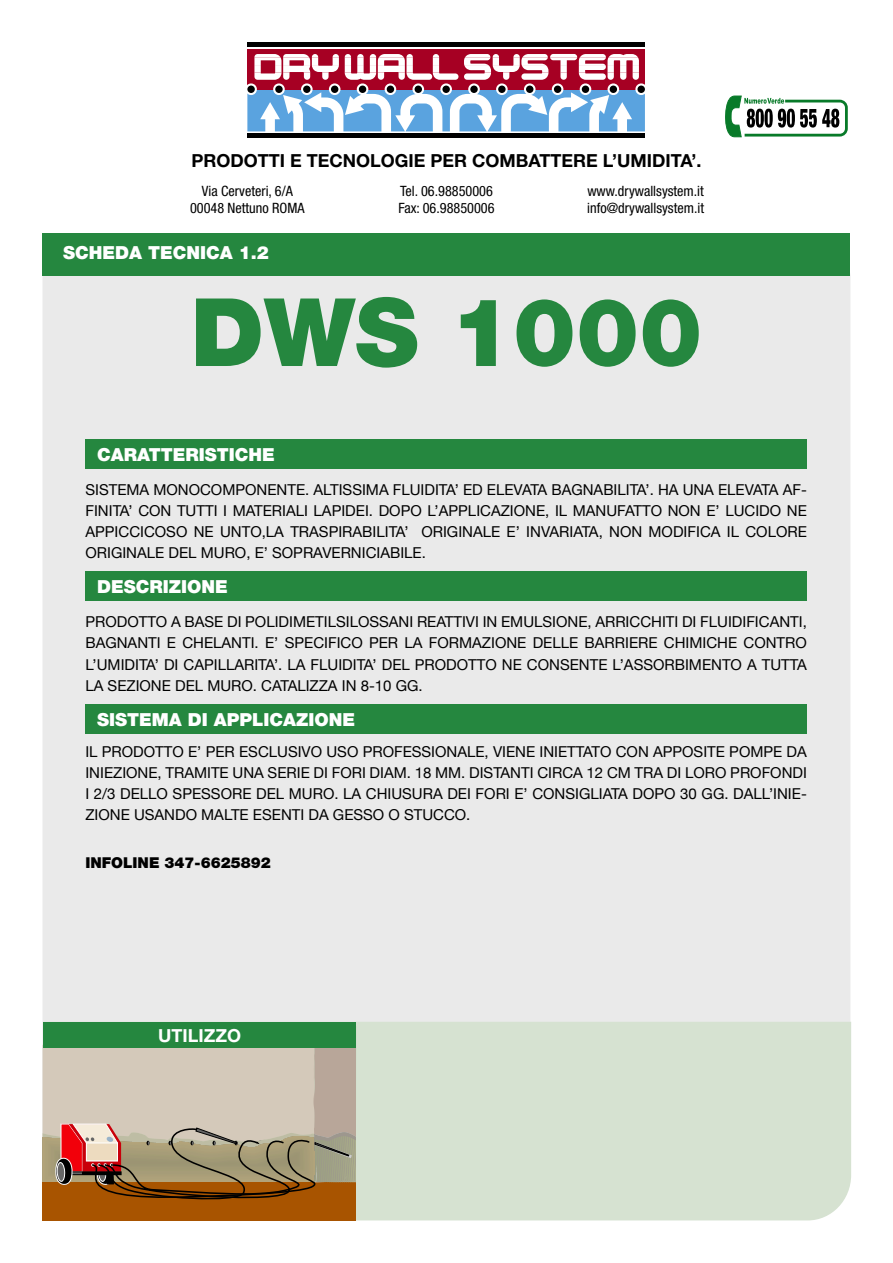
<style>
.page{position:relative;width:893px;height:1263px;background:#fff}
.page>*{position:absolute;margin:0;border:0;box-sizing:border-box;transform-origin:0 0}
.t1{font:900 94.5px "Helvetica Neue";color:#25873f}
.t2{font:900 18px "Helvetica Neue";color:#fff}
.t3{font:700 18px "Helvetica Neue";color:#000}
.t4{font:700 18px "Helvetica Neue";color:#fff}
.t5{font:15px/21px "Helvetica Neue";color:#000;text-align:justify}
.t6{font:900 15px "Helvetica Neue";color:#000}
.t7{font:condensed 14.25px/17.1px "Helvetica Neue";color:#000}
</style>
<div class="page">
<svg style="left:725px;top:95px;width:123px;height:43px"></svg>
<svg style="left:247px;top:89px;width:398px;height:42px"></svg>
<div style="left:247px;top:49px;width:398px;height:40px;background:#a60023"></div>
<div style="left:245px;top:83px;width:12px;height:12px;border:4px solid #fff;border-radius:50%"></div>
<div style="left:247px;top:86px;width:8px;height:7px;background:#000;border-radius:50%"></div>
<div style="left:273px;top:83px;width:12px;height:12px;border:4px solid #fff;border-radius:50%"></div>
<div style="left:275px;top:86px;width:8px;height:7px;background:#000;border-radius:50%"></div>
<div style="left:301px;top:83px;width:12px;height:12px;border:4px solid #fff;border-radius:50%"></div>
<div style="left:303px;top:86px;width:8px;height:7px;background:#000;border-radius:50%"></div>
<div style="left:329px;top:83px;width:11px;height:12px;border:4px solid #fff;border-radius:50%"></div>
<div style="left:331px;top:86px;width:7px;height:7px;background:#000;border-radius:50%"></div>
<div style="left:357px;top:83px;width:11px;height:12px;border:4px solid #fff;border-radius:50%"></div>
<div style="left:359px;top:86px;width:7px;height:7px;background:#000;border-radius:50%"></div>
<div style="left:385px;top:83px;width:11px;height:12px;border:4px solid #fff;border-radius:50%"></div>
<div style="left:387px;top:86px;width:7px;height:7px;background:#000;border-radius:50%"></div>
<div style="left:412px;top:83px;width:12px;height:12px;border:4px solid #fff;border-radius:50%"></div>
<div style="left:415px;top:86px;width:7px;height:7px;background:#000;border-radius:50%"></div>
<div style="left:440px;top:83px;width:12px;height:12px;border:4px solid #fff;border-radius:50%"></div>
<div style="left:442px;top:86px;width:8px;height:7px;background:#000;border-radius:50%"></div>
<div style="left:468px;top:83px;width:12px;height:12px;border:4px solid #fff;border-radius:50%"></div>
<div style="left:470px;top:86px;width:8px;height:7px;background:#000;border-radius:50%"></div>
<div style="left:496px;top:83px;width:12px;height:12px;border:4px solid #fff;border-radius:50%"></div>
<div style="left:498px;top:86px;width:8px;height:7px;background:#000;border-radius:50%"></div>
<div style="left:524px;top:83px;width:12px;height:12px;border:4px solid #fff;border-radius:50%"></div>
<div style="left:526px;top:86px;width:7px;height:7px;background:#000;border-radius:50%"></div>
<div style="left:552px;top:83px;width:11px;height:12px;border:4px solid #fff;border-radius:50%"></div>
<div style="left:554px;top:86px;width:7px;height:7px;background:#000;border-radius:50%"></div>
<div style="left:580px;top:83px;width:11px;height:12px;border:4px solid #fff;border-radius:50%"></div>
<div style="left:582px;top:86px;width:7px;height:7px;background:#000;border-radius:50%"></div>
<div style="left:608px;top:83px;width:11px;height:12px;border:4px solid #fff;border-radius:50%"></div>
<div style="left:610px;top:86px;width:7px;height:7px;background:#000;border-radius:50%"></div>
<div style="left:635px;top:83px;width:12px;height:12px;border:4px solid #fff;border-radius:50%"></div>
<div style="left:637px;top:86px;width:8px;height:7px;background:#000;border-radius:50%"></div>
<svg style="left:254px;top:54px;width:385px;height:26px"></svg>
<hr style="left:247px;top:43px;width:398px;height:4px;background:#000">
<hr style="left:247px;top:134px;width:398px;height:4px;background:#000">
<div style="left:43px;top:276px;width:807px;height:746px;background:#eaeaea"></div>
<div style="left:43px;top:234px;width:807px;height:42px;background:#25873f"></div>
<div style="left:85px;top:571px;width:722px;height:30px;background:#25873f"></div>
<div style="left:85px;top:704px;width:722px;height:30px;background:#25873f"></div>
<div style="left:85px;top:439px;width:722px;height:30px;background:#25873f"></div>
<div style="left:356px;top:1022px;width:495px;height:198px;background:#d6e2d1"></div>
<div style="left:43px;top:1182px;width:313px;height:38px;background:#a85400"></div>
<svg style="left:43px;top:1047px;width:313px;height:153px;background:#b9a38a"></svg>
<div style="left:43px;top:1022px;width:313px;height:25px;background:#25873f"></div>
<p class="t3" style="left:191px;top:150px;width:511px">PRODOTTI E TECNOLOGIE PER COMBATTERE L’UMIDITA’.</p>
<p class="t7" style="left:190px;top:183px;width:116px;text-align:center">Via Cerveteri, 6/A<br>00048 Nettuno ROMA</p>
<p class="t7" style="left:398px;top:183px;width:98px">Tel. 06.98850006<br>Fax: 06.98850006</p>
<p class="t2" style="left:63px;top:242px;width:207px">SCHEDA TECNICA 1.2</p>
<p class="t7" style="left:587px;top:183px;width:118px">www.drywallsystem.it info@drywallsystem.it</p>
<h1 class="t1" style="left:191px;top:276px;width:513px">DWS 1000</h1>
<p class="t2" style="left:97px;top:444px;width:179px">CARATTERISTICHE</p>
<p class="t5" style="left:85px;top:479px;width:723px">SISTEMA MONOCOMPONENTE. ALTISSIMA FLUIDITA’ ED ELEVATA BAGNABILITA’. HA UNA ELEVATA AF-FINITA’ CON TUTTI I MATERIALI LAPIDEI. DOPO L’APPLICAZIONE, IL MANUFATTO NON E’ LUCIDO NE APPICCICOSO NE UNTO,LA TRASPIRABILITA’ ORIGINALE E’ INVARIATA, NON MODIFICA IL COLORE ORIGINALE DEL MURO, E’ SOPRAVERNICIABILE.</p>
<p class="t2" style="left:97px;top:576px;width:132px">DESCRIZIONE</p>
<p class="t5" style="left:85px;top:611px;width:723px">PRODOTTO A BASE DI POLIDIMETILSILOSSANI REATTIVI IN EMULSIONE, ARRICCHITI DI FLUIDIFICANTI, BAGNANTI E CHELANTI. E’ SPECIFICO PER LA FORMAZIONE DELLE BARRIERE CHIMICHE CONTRO L’UMIDITA’ DI CAPILLARITA’. LA FLUIDITA’ DEL PRODOTTO NE CONSENTE L’ASSORBIMENTO A TUTTA LA SEZIONE DEL MURO. CATALIZZA IN 8-10 GG.</p>
<p class="t2" style="left:97px;top:708px;width:260px">SISTEMA DI APPLICAZIONE</p>
<p class="t5" style="left:85px;top:741px;width:723px">IL PRODOTTO E’ PER ESCLUSIVO USO PROFESSIONALE, VIENE INIETTATO CON APPOSITE POMPE DA INIEZIONE, TRAMITE UNA SERIE DI FORI DIAM. 18 MM. DISTANTI CIRCA 12 CM TRA DI LORO PROFONDI I 2/3 DELLO SPESSORE DEL MURO. LA CHIUSURA DEI FORI E’ CONSIGLIATA DOPO 30 GG. DALL’INIE-ZIONE USANDO MALTE ESENTI DA GESSO O STUCCO.</p>
<p class="t6" style="left:85px;top:854px;width:187px">INFOLINE 347-6625892</p>
<p class="t4" style="left:158px;top:1024px;width:84px">UTILIZZO</p>
</div>
